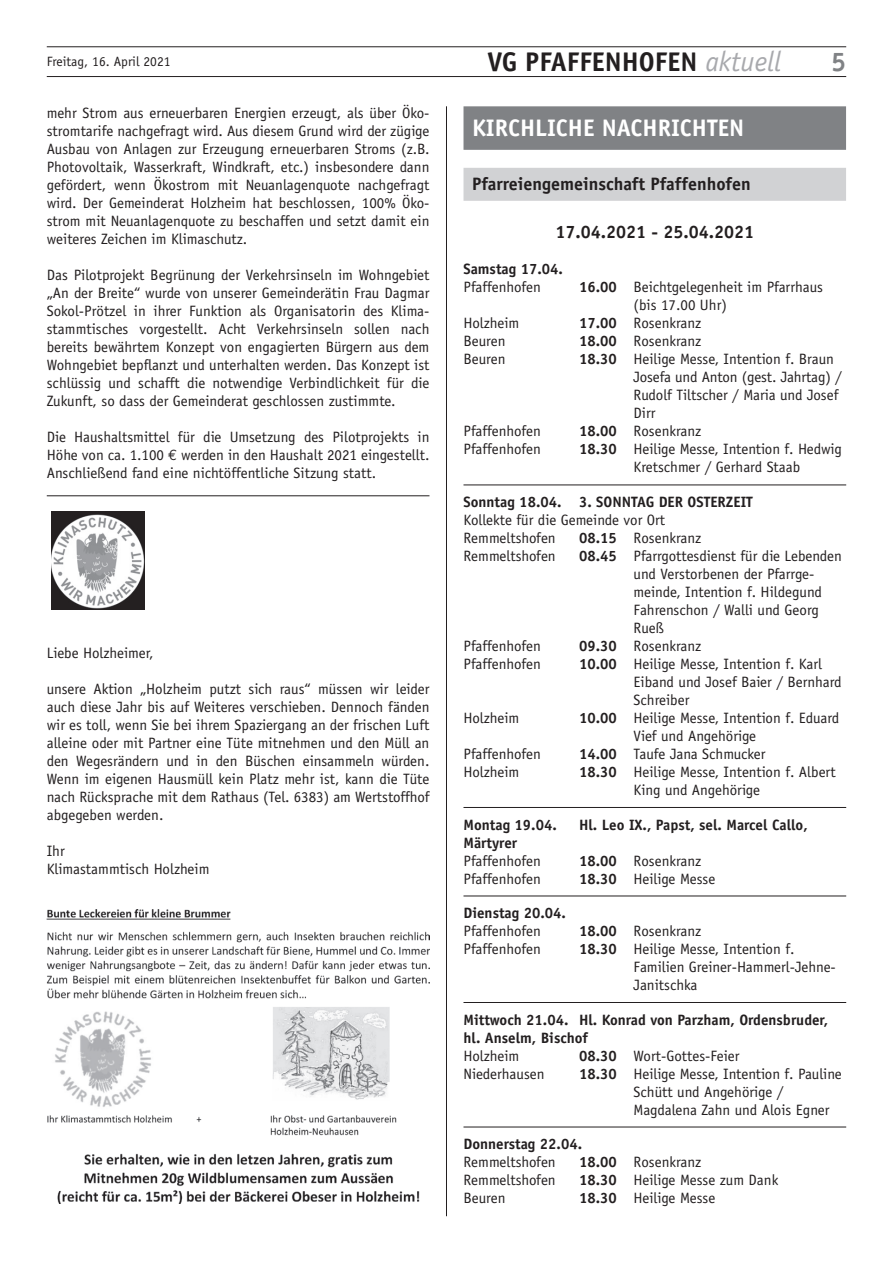
<style>
.page{position:relative;width:893px;height:1263px;background:#fff}
.page>*{position:absolute;margin:0;border:0;box-sizing:border-box;transform-origin:0 0}
.t1{font:700 27px "Officina Sans";color:#231f20}
.t2{font:700 27px "Officina Sans";color:#808285}
.t3{font:700 24px "Officina Sans";color:#fff}
.t4{font:700 18px "Officina Sans";color:#231f20}
.t5{font:15px/18px "Officina Sans";color:#231f20}
.t6{font:700 15px/18px "Officina Sans";color:#231f20}
.t7{font:13.5px "Officina Sans";color:#231f20}
.s1{font-weight:400;font-style:italic;font-size:28.35px;color:#a8a9ad}
.s2{font-family:"Euro Mono"}
.s3{font-weight:700}
</style>
<div class="page">
<hr style="left:47px;top:76px;width:799px;height:1px;background:#231f20">
<hr style="left:47px;top:47px;width:799px;height:1px;background:#231f20">
<hr style="left:446px;top:106px;width:1px;height:1110px;background:#231f20">
<hr style="left:47px;top:495px;width:382px;height:1px;background:#231f20">
<img style="left:51px;top:512px;width:93px;height:97px">
<img style="left:47px;top:909px;width:382px;height:294px">
<hr style="left:463px;top:485px;width:383px;height:1px;background:#231f20">
<hr style="left:463px;top:807px;width:383px;height:1px;background:#231f20">
<hr style="left:463px;top:896px;width:383px;height:1px;background:#231f20">
<hr style="left:463px;top:1002px;width:383px;height:1px;background:#231f20">
<hr style="left:463px;top:1127px;width:383px;height:1px;background:#231f20">
<div style="left:463px;top:106px;width:383px;height:44px;background:#808285"></div>
<div style="left:463px;top:168px;width:383px;height:33px;background:#d1d2d4"></div>
<p class="t7" style="left:47px;top:53px;width:125px">Freitag, 16. April 2021</p>
<h1 class="t1" style="left:487px;top:45px;width:295px">VG PFAFFENHOFEN <span class="s1">aktuell</span></h1>
<h1 class="t2" style="left:831px;top:45px;width:17px">5</h1>
<p class="t5" style="left:47px;top:104px;width:384px;text-align:justify">mehr Strom aus erneuerbaren Energien erzeugt, als über Öko&shy;stromtarife nachgefragt wird. Aus diesem Grund wird der zügige Ausbau von Anlagen zur Erzeugung erneuerbaren Stroms (z.B.<br>Photovoltaik, Wasserkraft, Windkraft, etc.) insbesondere dann gefördert, wenn Ökostrom mit Neuanlagenquote nachgefragt wird. Der Gemeinderat Holzheim hat beschlossen, 100% Öko&shy;strom mit Neuanlagenquote zu beschaffen und setzt damit ein weiteres Zeichen im Klimaschutz.</p>
<p class="t5" style="left:47px;top:266px;width:384px;text-align:justify">Das Pilotprojekt Begrünung der Verkehrsinseln im Wohngebiet „An der Breite“ wurde von unserer Gemeinderätin Frau Dagmar Sokol-Prötzel in ihrer Funktion als Organisatorin des Klima&shy;stammtisches vorgestellt. Acht Verkehrsinseln sollen nach bereits bewährtem Konzept von engagierten Bürgern aus dem Wohngebiet bepflanzt und unterhalten werden. Das Konzept ist schlüssig und schafft die notwendige Verbindlichkeit für die Zukunft, so dass der Gemeinderat geschlossen zustimmte.</p>
<p class="t5" style="left:47px;top:428px;width:384px;text-align:justify">Die Haushaltsmittel für die Umsetzung des Pilotprojekts in Höhe von ca. 1.100 <span class="s2">€</span> werden in den Haushalt 2021 eingestellt.<br>Anschließend fand eine nichtöffentliche Sitzung statt.</p>
<h2 class="t3" style="left:472px;top:112px;width:274px">KIRCHLICHE NACHRICHTEN</h2>
<p class="t4" style="left:472px;top:172px;width:280px">Pfarreiengemeinschaft Pfaffenhofen</p>
<p class="t4" style="left:555px;top:221px;width:200px">17.04.2021 - 25.04.2021</p>
<p class="t6" style="left:463px;top:260px;width:101px">Samstag 17.04.</p>
<p class="t5" style="left:463px;top:278px;width:79px">Pfaffenhofen</p>
<p class="t5" style="left:634px;top:278px;width:191px;text-indent:-55px"><span class="s3">16.00</span> Beichtgelegenheit im Pfarrhaus (bis 17.00 Uhr)</p>
<p class="t5" style="left:463px;top:314px;width:57px">Holzheim</p>
<p class="t5" style="left:579px;top:314px;width:124px"><span class="s3">17.00</span> Rosenkranz</p>
<p class="t5" style="left:463px;top:332px;width:43px">Beuren</p>
<p class="t5" style="left:579px;top:332px;width:124px"><span class="s3">18.00</span> Rosenkranz</p>
<p class="t5" style="left:463px;top:350px;width:43px">Beuren</p>
<p class="t5" style="left:634px;top:350px;width:210px;text-indent:-55px"><span class="s3">18.30</span> Heilige Messe, Intention f. Braun<br>Josefa und Anton (gest. Jahrtag) /<br>Rudolf Tiltscher / Maria und Josef<br>Dirr</p>
<p class="t5" style="left:463px;top:422px;width:79px">Pfaffenhofen</p>
<p class="t5" style="left:579px;top:422px;width:124px"><span class="s3">18.00</span> Rosenkranz</p>
<p class="t5" style="left:463px;top:440px;width:79px">Pfaffenhofen</p>
<p class="t5" style="left:634px;top:440px;width:210px;text-indent:-55px"><span class="s3">18.30</span> Heilige Messe, Intention f. Hedwig<br>Kretschmer / Gerhard Staab</p>
<p class="t6" style="left:463px;top:493px;width:291px">Sonntag 18.04. 3. SONNTAG DER OSTERZEIT</p>
<p class="t5" style="left:463px;top:511px;width:203px">Kollekte für die Gemeinde vor Ort<br>Remmeltshofen</p>
<p class="t5" style="left:579px;top:529px;width:124px"><span class="s3">08.15</span> Rosenkranz</p>
<p class="t5" style="left:47px;top:644px;width:108px">Liebe Holzheimer,</p>
<p class="t5" style="left:47px;top:680px;width:384px;text-align:justify">unsere Aktion „Holzheim putzt sich raus“ müssen wir leider auch diese Jahr bis auf Weiteres verschieben. Dennoch fänden wir es toll, wenn Sie bei ihrem Spaziergang an der frischen Luft alleine oder mit Partner eine Tüte mitnehmen und den Müll an den Wegesrändern und in den Büschen einsammeln würden.<br>Wenn im eigenen Hausmüll kein Platz mehr ist, kann die Tüte nach Rücksprache mit dem Rathaus (Tel. 6383) am Wertstoffhof abgegeben werden.</p>
<p class="t5" style="left:47px;top:842px;width:164px">Ihr<br>Klimastammtisch Holzheim</p>
<p class="t5" style="left:463px;top:547px;width:94px">Remmeltshofen</p>
<p class="t5" style="left:634px;top:547px;width:210px;text-indent:-55px"><span class="s3">08.45</span> Pfarrgottesdienst für die Lebenden und Verstorbenen der Pfarrge&shy;meinde, Intention f. Hildegund<br>Fahrenschon / Walli und Georg<br>Rueß</p>
<p class="t5" style="left:463px;top:637px;width:79px">Pfaffenhofen</p>
<p class="t5" style="left:579px;top:637px;width:124px"><span class="s3">09.30</span> Rosenkranz</p>
<p class="t5" style="left:463px;top:655px;width:79px">Pfaffenhofen</p>
<p class="t5" style="left:634px;top:655px;width:210px;text-indent:-55px"><span class="s3">10.00</span> Heilige Messe, Intention f. Karl<br>Eiband und Josef Baier / Bernhard<br>Schreiber</p>
<p class="t5" style="left:463px;top:709px;width:57px">Holzheim</p>
<p class="t5" style="left:634px;top:709px;width:207px;text-indent:-55px"><span class="s3">10.00</span> Heilige Messe, Intention f. Eduard<br>Vief und Angehörige</p>
<p class="t5" style="left:463px;top:745px;width:79px">Pfaffenhofen</p>
<p class="t5" style="left:579px;top:745px;width:188px"><span class="s3">14.00</span> Taufe Jana Schmucker</p>
<p class="t5" style="left:463px;top:763px;width:57px">Holzheim</p>
<p class="t5" style="left:634px;top:763px;width:204px;text-indent:-55px"><span class="s3">18.30</span> Heilige Messe, Intention f. Albert<br>King und Angehörige</p>
<p class="t6" style="left:463px;top:815px;width:95px">Montag 19.04.</p>
<p class="t6" style="left:579px;top:815px;width:230px">Hl. Leo IX., Papst, sel. Marcel Callo,</p>
<p class="t6" style="left:463px;top:833px;width:55px">Märtyrer</p>
<p class="t5" style="left:463px;top:851px;width:79px">Pfaffenhofen</p>
<p class="t5" style="left:579px;top:851px;width:124px"><span class="s3">18.00</span> Rosenkranz</p>
<p class="t5" style="left:463px;top:869px;width:79px">Pfaffenhofen</p>
<p class="t5" style="left:579px;top:869px;width:138px"><span class="s3">18.30</span> Heilige Messe</p>
<p class="t6" style="left:463px;top:904px;width:104px">Dienstag 20.04.</p>
<p class="t5" style="left:463px;top:922px;width:79px">Pfaffenhofen</p>
<p class="t5" style="left:579px;top:922px;width:124px"><span class="s3">18.00</span> Rosenkranz</p>
<p class="t5" style="left:463px;top:940px;width:79px">Pfaffenhofen</p>
<p class="t5" style="left:634px;top:940px;width:204px;text-indent:-55px"><span class="s3">18.30</span> Heilige Messe, Intention f.<br>Familien Greiner-Hammerl-Jehne-<br>Janitschka</p>
<p class="t6" style="left:463px;top:1010px;width:366px">Mittwoch 21.04. Hl. Konrad von Parzham, Ordensbruder, hl. Anselm, Bischof</p>
<p class="t5" style="left:463px;top:1046px;width:57px">Holzheim</p>
<p class="t5" style="left:579px;top:1046px;width:162px"><span class="s3">08.30</span> Wort-Gottes-Feier</p>
<p class="t5" style="left:463px;top:1064px;width:83px">Niederhausen</p>
<p class="t5" style="left:634px;top:1064px;width:210px;text-indent:-55px"><span class="s3">18.30</span> Heilige Messe, Intention f. Pauline<br>Schütt und Angehörige /<br>Magdalena Zahn und Alois Egner</p>
<p class="t6" style="left:463px;top:1135px;width:120px">Donnerstag 22.04.</p>
<p class="t5" style="left:463px;top:1153px;width:94px">Remmeltshofen</p>
<p class="t5" style="left:579px;top:1153px;width:124px"><span class="s3">18.00</span> Rosenkranz</p>
<p class="t5" style="left:463px;top:1171px;width:94px">Remmeltshofen</p>
<p class="t5" style="left:579px;top:1171px;width:201px"><span class="s3">18.30</span> Heilige Messe zum Dank</p>
<p class="t5" style="left:463px;top:1189px;width:43px">Beuren</p>
<p class="t5" style="left:579px;top:1189px;width:138px"><span class="s3">18.30</span> Heilige Messe</p>
</div>
